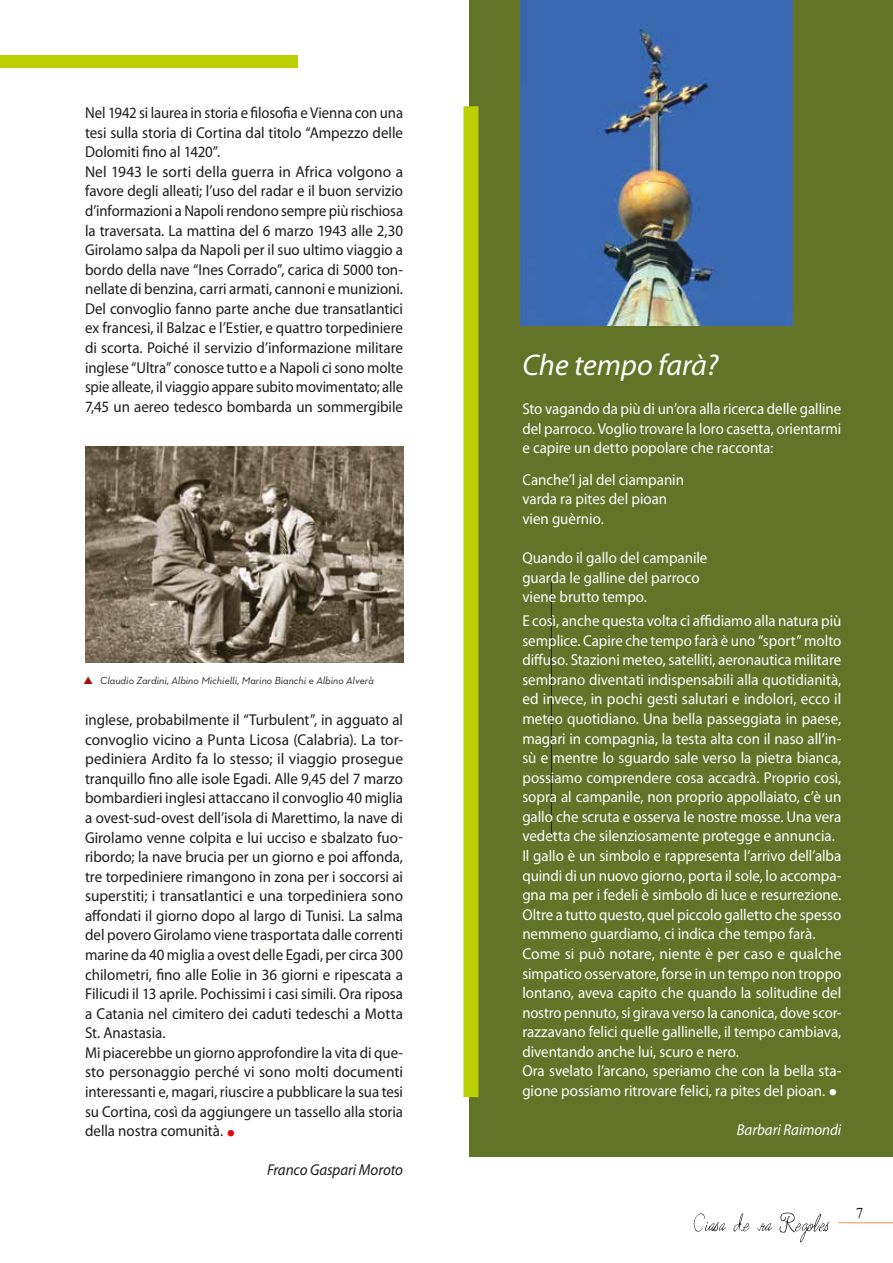
<style>
.page{position:relative;width:893px;height:1263px;background:#fff}
.page>*{position:absolute;margin:0;border:0;box-sizing:border-box;transform-origin:0 0}
.t1{font:italic 30px "Myriad Pro";color:#fff}
.t2{font:15.75px/19.5px "Myriad Pro";letter-spacing:-.005em;color:#fff;scale:.95 1}
.t3{font:15.75px/19.5px "Myriad Pro";letter-spacing:-.005em;color:#1d1d1b;scale:.95 1}
.t4{font:15.75px/19.5px "Myriad Pro";letter-spacing:-.005em;color:#1d1d1b;scale:.94 1}
.t5{font:italic 15.75px "Myriad Pro";letter-spacing:-.01em;color:#1d1d1b;scale:.95 1}
.t6{font:italic 15.75px "Myriad Pro";letter-spacing:-.005em;color:#fff;scale:.95 1}
.t7{font:15px "Times New Roman";color:#1d1d1b}
.t8{font:italic 10.5px "Neutraface Text";color:#1d1d1b}
.s1{font-family:"Adobe Garamond Pro";font-size:23.25px;color:#e30613}
.s2{font-family:"Adobe Garamond Pro";font-size:23.25px}
</style>
<div class="page">
<hr style="left:838px;top:1222px;width:55px;height:1px;background:#f4943f">
<svg style="left:694px;top:1212px;width:135px;height:30px"></svg>
<div style="left:469px;top:0;width:424px;height:1157px;background:#637327"></div>
<hr style="left:551px;top:576px;width:1px;height:262px;background:#1d1d1b">
<img style="left:521px;top:0;width:271px;height:325px">
<img style="left:85px;top:446px;width:319px;height:217px">
<div style="left:463px;top:106px;width:15px;height:991px;background:#bccf00"></div>
<div style="left:0;top:55px;width:297px;height:13px;background:#bccf00"></div>
<p class="t4" style="left:85px;top:103px;width:340px">Nel 1942 si laurea in storia e filosofia e Vienna con una tesi sulla storia di Cortina dal titolo “Ampezzo delle Dolomiti fino al 1420”.<br>Nel 1943 le sorti della guerra in Africa volgono a favore degli alleati; l’uso del radar e il buon servizio d’informazioni a Napoli rendono sempre più rischiosa la traversata. La mattina del 6 marzo 1943 alle 2,30<br>Girolamo salpa da Napoli per il suo ultimo viaggio a bordo della nave “Ines Corrado”, carica di 5000 ton&shy;nellate di benzina, carri armati, cannoni e munizioni.<br>Del convoglio fanno parte anche due transatlantici ex francesi, il Balzac e l’Estier, e quattro torpediniere di scorta. Poiché il servizio d’informazione militare inglese “Ultra” conosce tutto e a Napoli ci sono molte spie alleate, il viaggio appare subito movimentato; alle 7,45 un aereo tedesco bombarda un sommergibile</p>
<p class="t8" style="left:100px;top:674px;width:275px">Claudio Zardini, Albino Michielli, Marino Bianchi e Albino Alverà</p>
<p class="t3" style="left:85px;top:710px;width:336px">inglese, probabilmente il “Turbulent”, in agguato al convoglio vicino a Punta Licosa (Calabria). La tor&shy;pediniera Ardito fa lo stesso; il viaggio prosegue tranquillo fino alle isole Egadi. Alle 9,45 del 7 marzo bombardieri inglesi attaccano il convoglio 40 miglia a ovest-sud-ovest dell’isola di Marettimo, la nave di Girolamo venne colpita e lui ucciso e sbalzato fuo&shy;ribordo; la nave brucia per un giorno e poi affonda, tre torpediniere rimangono in zona per i soccorsi ai superstiti; i transatlantici e una torpediniera sono affondati il giorno dopo al largo di Tunisi. La salma del povero Girolamo viene trasportata dalle correnti marine da 40 miglia a ovest delle Egadi, per circa 300 chilometri, fino alle Eolie in 36 giorni e ripescata a Filicudi il 13 aprile. Pochissimi i casi simili. Ora riposa a Catania nel cimitero dei caduti tedeschi a Motta St. Anastasia.<br>Mi piacerebbe un giorno approfondire la vita di que&shy;sto personaggio perché vi sono molti documenti interessanti e, magari, riuscire a pubblicare la sua tesi su Cortina, così da aggiungere un tassello alla storia della nostra comunità. <span class="s1">•</span></p>
<p class="t5" style="left:267px;top:1160px;width:145px">Franco Gaspari Moroto</p>
<h1 class="t1" style="left:522px;top:346px;width:197px">Che tempo farà?</h1>
<p class="t2" style="left:522px;top:399px;width:337px;text-align:justify">Sto vagando da più di un’ora alla ricerca delle galline del parroco. Voglio trovare la loro casetta, orientarmi e capire un detto popolare che racconta:</p>
<p class="t2" style="left:522px;top:469px;width:172px">Canche’l jal del ciampanin varda ra pites del pioan vien guèrnio.</p>
<p class="t2" style="left:522px;top:548px;width:196px">Quando il gallo del campanile guarda le galline del parroco viene brutto tempo.</p>
<p class="t2" style="left:522px;top:611px;width:337px">E così, anche questa volta ci affidiamo alla natura più semplice. Capire che tempo farà è uno “sport” molto diffuso. Stazioni meteo, satelliti, aeronautica militare sembrano diventati indispensabili alla quotidianità, ed invece, in pochi gesti salutari e indolori, ecco il meteo quotidiano. Una bella passeggiata in paese, magari in compagnia, la testa alta con il naso all’in&shy;sù e mentre lo sguardo sale verso la pietra bianca, possiamo comprendere cosa accadrà. Proprio così, sopra al campanile, non proprio appollaiato, c’è un gallo che scruta e osserva le nostre mosse. Una vera vedetta che silenziosamente protegge e annuncia.<br>Il gallo è un simbolo e rappresenta l’arrivo dell’alba quindi di un nuovo giorno, porta il sole, lo accompa&shy;gna ma per i fedeli è simbolo di luce e resurrezione.<br>Oltre a tutto questo, quel piccolo galletto che spesso nemmeno guardiamo, ci indica che tempo farà.<br>Come si può notare, niente è per caso e qualche simpatico osservatore, forse in un tempo non troppo lontano, aveva capito che quando la solitudine del nostro pennuto, si girava verso la canonica, dove scor&shy;razzavano felici quelle gallinelle, il tempo cambiava, diventando anche lui, scuro e nero.<br>Ora svelato l’arcano, speriamo che con la bella sta&shy;gione possiamo ritrovare felici, ra pites del pioan. <span class="s2">•</span></p>
<p class="t6" style="left:737px;top:1120px;width:112px">Barbari Raimondi</p>
<p class="t7" style="left:856px;top:1203px;width:9px">7</p>
</div>
